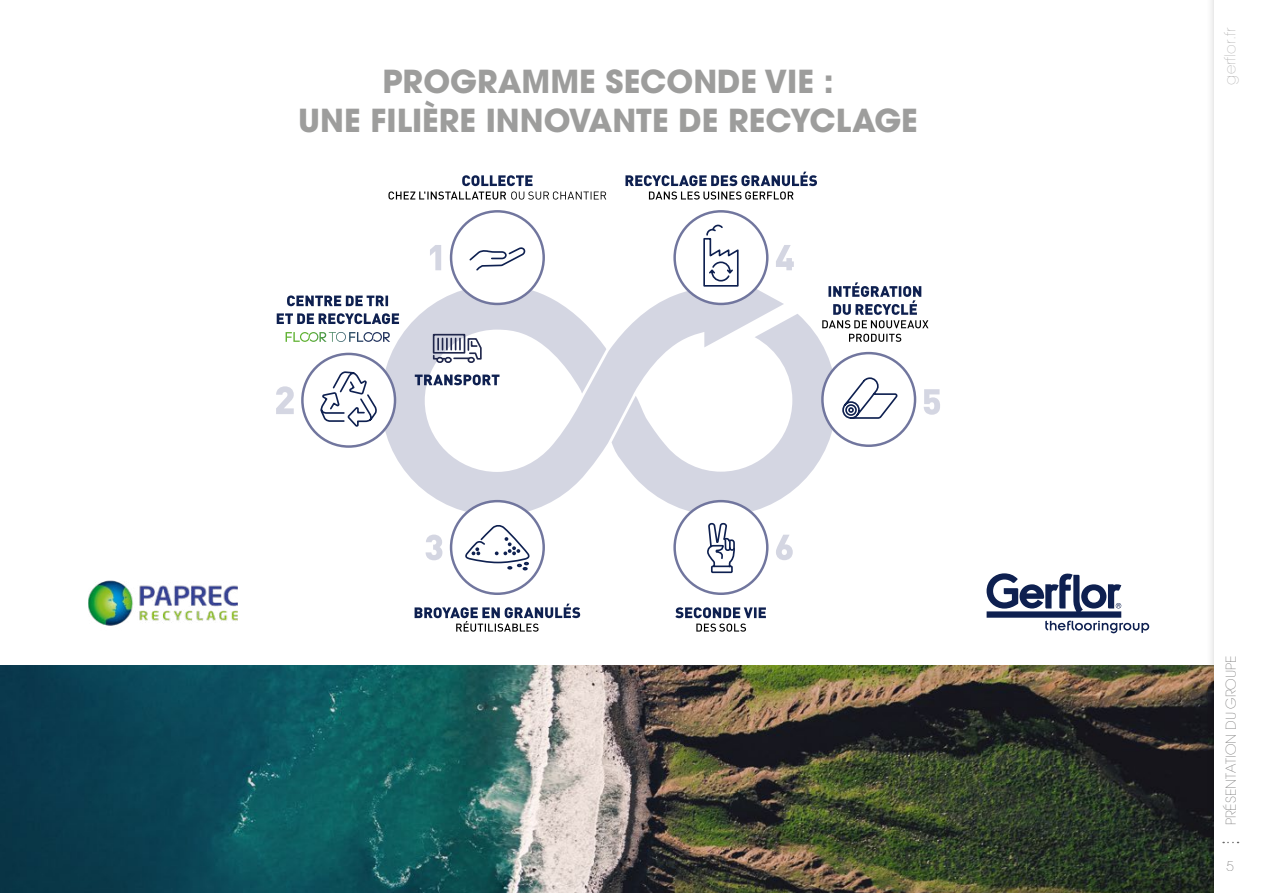
<style>
.page{position:relative;width:1263px;height:893px;background:#fff}
.page>*{position:absolute;margin:0;border:0;box-sizing:border-box;transform-origin:0 0}
.t1{font:700 31.5px/39px "ITC Avant Garde Pro";color:#9d9d9c;text-align:center}
.t2{font:200 15px "Avant Garde";color:#b3b2b2}
.t3{font:200 13.5px "Avant Garde";color:#706f6f}
</style>
<div class="page">
<img style="left:89px;top:580px;width:149px;height:46px">
<svg style="left:986px;top:574px;width:163px;height:59px"></svg>
<svg style="left:784px;top:314px;width:52px;height:183px;fill:#d4d6e2"></svg>
<svg style="left:381px;top:260px;width:403px;height:256px"></svg>
<div style="left:822px;top:353px;width:93px;height:93px;background:#fff;border-radius:50%"></div>
<div style="left:821px;top:352px;width:95px;height:95px;border:2px solid #71769e;border-radius:50%"></div>
<svg style="left:675px;top:501px;width:92px;height:93px"></svg>
<div style="left:451px;top:501px;width:93px;height:93px;background:#fff;border-radius:50%"></div>
<div style="left:450px;top:500px;width:95px;height:95px;border:2px solid #71769e;border-radius:50%"></div>
<div style="left:302px;top:354px;width:93px;height:93px;background:#fff;border-radius:50%"></div>
<div style="left:301px;top:353px;width:95px;height:95px;border:2px solid #71769e;border-radius:50%"></div>
<div style="left:675px;top:211px;width:92px;height:93px;background:#fff;border-radius:50%"></div>
<div style="left:673px;top:210px;width:95px;height:95px;border:2px solid #71769e;border-radius:50%"></div>
<div style="left:451px;top:211px;width:93px;height:93px;background:#fff;border-radius:50%"></div>
<div style="left:450px;top:210px;width:95px;height:95px;border:2px solid #71769e;border-radius:50%"></div>
<svg style="left:430px;top:245px;width:11px;height:25px"></svg>
<svg style="left:276px;top:386px;width:18px;height:28px"></svg>
<svg style="left:426px;top:535px;width:16px;height:25px"></svg>
<svg style="left:776px;top:245px;width:18px;height:25px"></svg>
<svg style="left:924px;top:389px;width:16px;height:26px"></svg>
<svg style="left:776px;top:535px;width:17px;height:25px"></svg>
<svg style="left:703px;top:224px;width:36px;height:63px"></svg>
<svg style="left:432px;top:337px;width:50px;height:27px"></svg>
<div style="left:433px;top:334px;width:32px;height:20px;border:2px solid #20274c"></div>
<svg style="left:842px;top:377px;width:56px;height:42px"></svg>
<svg style="left:465px;top:525px;width:65px;height:46px"></svg>
<svg style="left:469px;top:247px;width:57px;height:24px"></svg>
<svg style="left:320px;top:371px;width:57px;height:56px"></svg>
<svg style="left:415px;top:604px;width:165px;height:28px"></svg>
<svg style="left:849px;top:334px;width:52px;height:8px"></svg>
<svg style="left:822px;top:282px;width:106px;height:46px"></svg>
<svg style="left:675px;top:514px;width:91px;height:118px"></svg>
<svg style="left:388px;top:175px;width:218px;height:25px"></svg>
<svg style="left:415px;top:374px;width:84px;height:11px"></svg>
<svg style="left:625px;top:172px;width:192px;height:28px"></svg>
<svg style="left:277px;top:313px;width:122px;height:11px"></svg>
<svg style="left:287px;top:295px;width:101px;height:11px"></svg>
<svg style="left:286px;top:332px;width:104px;height:10px"></svg>
<img style="left:0;top:665px;width:1205px;height:228px">
<div style="left:1205px;top:0;width:58px;height:893px;background:#000;opacity:.2"></div>
<div style="left:1215px;top:0;width:48px;height:893px;background:#fff"></div>
<p class="t1" style="left:298px;top:62px;width:621px">PROGRAMME SECONDE VIE :<br>UNE FILIÈRE INNOVANTE DE RECYCLAGE</p>
<p class="t2" style="left:1221px;top:85px;width:59px;rotate:-90deg">gerflor.fr</p>
<p class="t3" style="left:1223px;top:825px;width:171px;rotate:-90deg">PRÉSENTATION DU GROUPE</p>
<p class="t3" style="left:1226px;top:858px;width:9px">5</p>
</div>
